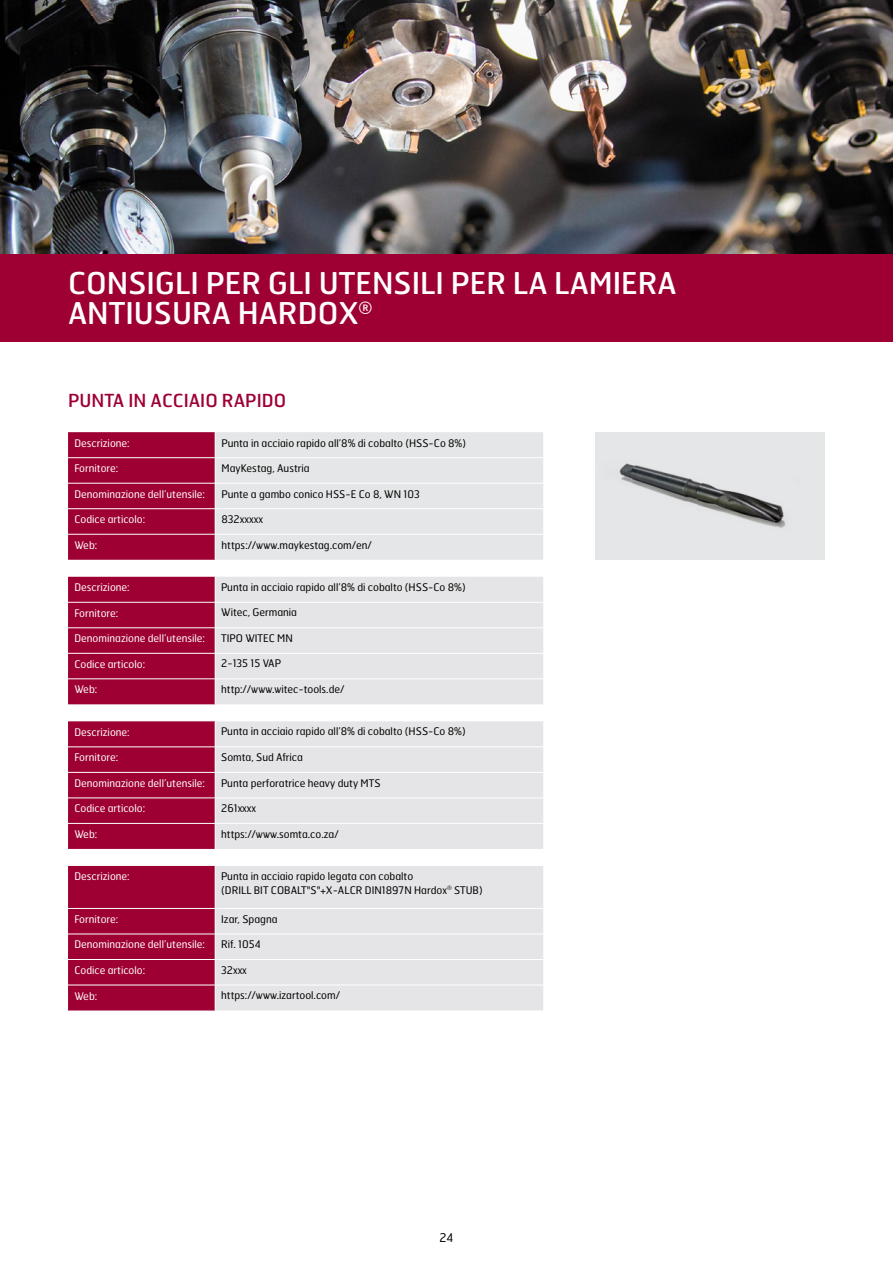
<style>
.page{position:relative;width:893px;height:1263px;background:#fff}
.page>*{position:absolute;margin:0;border:0;box-sizing:border-box;transform-origin:0 0}
.Headline_20_White{font:30px/30px "Hermes FB";color:#fff}
.Body_Headline_12{font:18px "Hermes FB";color:#9e0034}
.t1{font:12px "Hermes FB";color:#000}
.Body_L_White{font:10.5px/13.5px "Hermes FB";color:#000}
.Body_L_White-2{font:10.5px "Hermes FB";color:#fff}
</style>
<div class="page">
<img style="left:0;top:0;width:893px;height:254px">
<div style="left:0;top:254px;width:893px;height:87px;background:#9e0034"></div>
<svg style="left:68px;top:432px;width:475px;height:128px;background:#d0a0b1"></svg>
<svg style="left:68px;top:577px;width:475px;height:127px;background:#d09fb1"></svg>
<svg style="left:68px;top:721px;width:475px;height:128px;background:#d0a0b1"></svg>
<div style="left:216px;top:866px;width:327px;height:144px;background:#e5e5e7"></div>
<hr style="left:215px;top:908px;width:328px;height:1px;background:#fff">
<hr style="left:215px;top:933px;width:328px;height:1px;background:#fff">
<hr style="left:215px;top:959px;width:328px;height:1px;background:#fff">
<hr style="left:215px;top:985px;width:328px;height:1px;background:#fff">
<div style="left:68px;top:866px;width:147px;height:144px;background:#9e0034"></div>
<div style="left:595px;top:432px;width:230px;height:128px;background:#e5e6e7"></div>
<img style="left:619px;top:463px;width:167px;height:65px">
<p class="Headline_20_White" style="left:68px;top:267px;width:610px">CONSIGLI PER GLI UTENSILI PER LA LAMIERA<br>ANTIUSURA HARDOX<sup>®</sup></p>
<p class="Body_Headline_12" style="left:68px;top:389px;width:220px">PUNTA IN ACCIAIO RAPIDO</p>
<p class="Body_L_White-2" style="left:74px;top:436px;width:57px">Descrizione:</p>
<p class="Body_L_White" style="left:222px;top:436px;width:246px">Punta in acciaio rapido all’8% di cobalto (HSS-Co 8%)</p>
<p class="Body_L_White-2" style="left:74px;top:462px;width:45px">Fornitore:</p>
<p class="Body_L_White" style="left:222px;top:461px;width:90px">MayKestag, Austria</p>
<p class="Body_L_White-2" style="left:74px;top:487px;width:132px">Denominazione dell’utensile:</p>
<p class="Body_L_White" style="left:222px;top:487px;width:200px">Punte a gambo conico HSS-E Co 8, WN 103</p>
<p class="Body_L_White-2" style="left:74px;top:513px;width:72px">Codice articolo:</p>
<p class="Body_L_White" style="left:222px;top:512px;width:43px">832xxxxx</p>
<p class="Body_L_White-2" style="left:74px;top:538px;width:24px">Web:</p>
<p class="Body_L_White" style="left:222px;top:538px;width:152px">https://www.maykestag.com/en/</p>
<p class="Body_L_White-2" style="left:74px;top:581px;width:57px">Descrizione:</p>
<p class="Body_L_White" style="left:221px;top:580px;width:246px">Punta in acciaio rapido all’8% di cobalto (HSS-Co 8%)</p>
<p class="Body_L_White-2" style="left:74px;top:606px;width:45px">Fornitore:</p>
<p class="Body_L_White" style="left:221px;top:605px;width:77px">Witec, Germania</p>
<p class="Body_L_White-2" style="left:74px;top:632px;width:132px">Denominazione dell’utensile:</p>
<p class="Body_L_White" style="left:221px;top:631px;width:73px">TIPO WITEC MN</p>
<p class="Body_L_White-2" style="left:74px;top:657px;width:72px">Codice articolo:</p>
<p class="Body_L_White" style="left:221px;top:657px;width:61px">2-135 15 VAP</p>
<p class="Body_L_White-2" style="left:74px;top:683px;width:24px">Web:</p>
<p class="Body_L_White" style="left:221px;top:682px;width:125px">http://www.witec-tools.de/</p>
<p class="Body_L_White-2" style="left:74px;top:725px;width:57px">Descrizione:</p>
<p class="Body_L_White" style="left:221px;top:725px;width:246px">Punta in acciaio rapido all’8% di cobalto (HSS-Co 8%)</p>
<p class="Body_L_White-2" style="left:74px;top:751px;width:45px">Fornitore:</p>
<p class="Body_L_White" style="left:221px;top:750px;width:83px">Somta, Sud Africa</p>
<p class="Body_L_White-2" style="left:74px;top:776px;width:132px">Denominazione dell’utensile:</p>
<p class="Body_L_White" style="left:221px;top:776px;width:161px">Punta perforatrice heavy duty MTS</p>
<p class="Body_L_White-2" style="left:74px;top:802px;width:72px">Codice articolo:</p>
<p class="Body_L_White" style="left:221px;top:801px;width:37px">261xxxx</p>
<p class="Body_L_White-2" style="left:74px;top:827px;width:24px">Web:</p>
<p class="Body_L_White" style="left:221px;top:827px;width:119px">https://www.somta.co.za/</p>
<p class="Body_L_White-2" style="left:74px;top:870px;width:57px">Descrizione:</p>
<p class="Body_L_White" style="left:221px;top:869px;width:263px">Punta in acciaio rapido legata con cobalto<br>(DRILL BIT COBALT"S"+X-ALCR DIN1897N Hardox<sup>®</sup> STUB)</p>
<p class="Body_L_White-2" style="left:74px;top:912px;width:45px">Fornitore:</p>
<p class="Body_L_White" style="left:221px;top:912px;width:58px">Izar, Spagna</p>
<p class="Body_L_White-2" style="left:74px;top:938px;width:132px">Denominazione dell’utensile:</p>
<p class="Body_L_White" style="left:221px;top:937px;width:41px">Rif. 1054</p>
<p class="Body_L_White-2" style="left:74px;top:963px;width:72px">Codice articolo:</p>
<p class="Body_L_White" style="left:221px;top:963px;width:27px">32xxx</p>
<p class="Body_L_White-2" style="left:74px;top:989px;width:24px">Web:</p>
<p class="Body_L_White" style="left:221px;top:988px;width:120px">https://www.izartool.com/</p>
<p class="t1" style="left:439px;top:1230px;width:16px">24</p>
</div>
